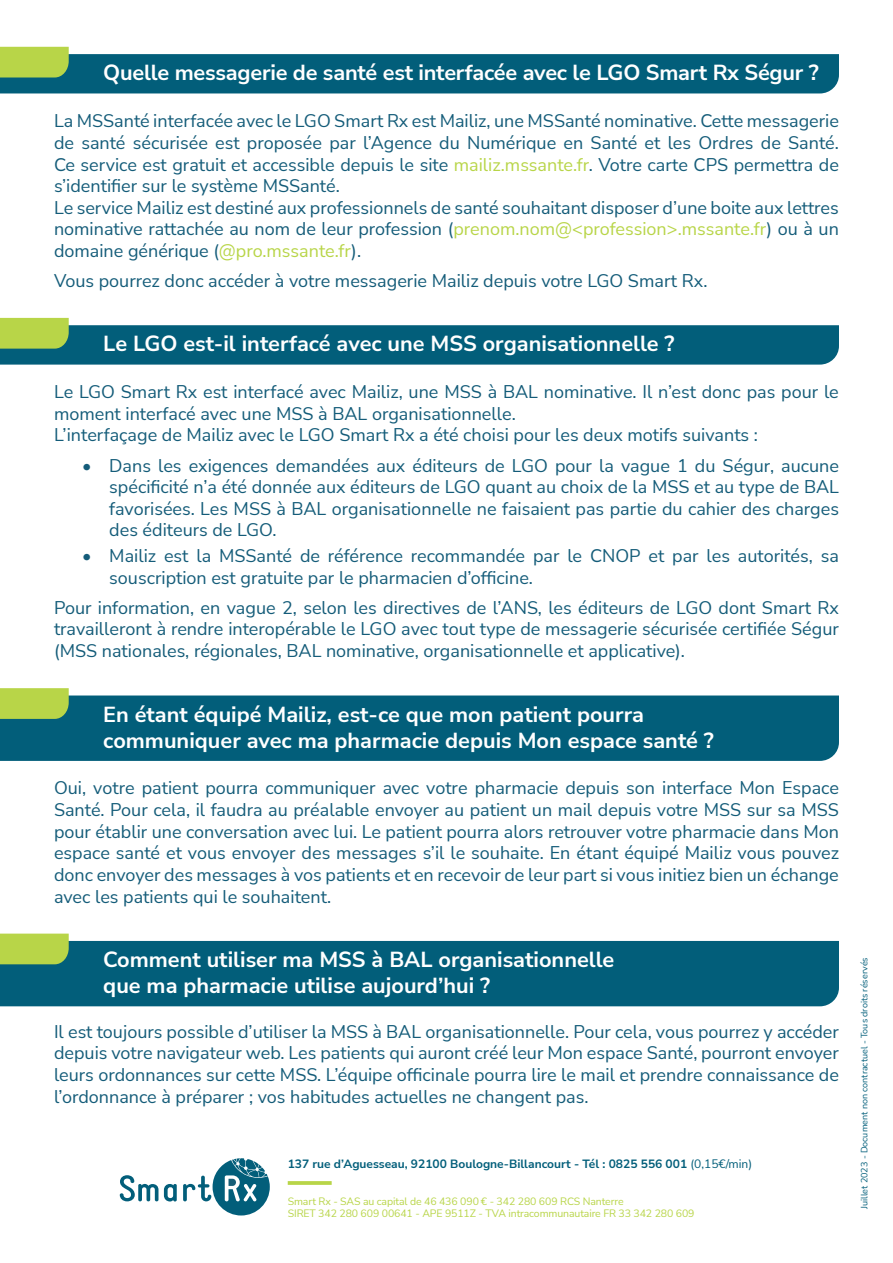
<style>
.page{position:relative;width:893px;height:1263px;background:#fff}
.page>*{position:absolute;margin:0;border:0;box-sizing:border-box;transform-origin:0 0}
.t1{font:700 21.75px/26.1px "Nunito Sans";color:#fff}
.t2{font:18px/21.6px "Nunito Sans";color:#145c79;text-align:justify}
.t3{font:700 12px "Nunito Sans";color:#025e7a}
.t4{font:10.5px/12.6px "Nunito Sans";letter-spacing:-.01em;color:#b8d548}
.t5{font:9px "Nunito Sans";color:#025e7a}
.s1{color:#b8d548}
.s2{font-weight:400}
</style>
<div class="page">
<div style="left:0;top:695px;width:839px;height:66px;background:#025e7a"></div>
<div style="left:0;top:941px;width:839px;height:65px;background:#025e7a"></div>
<svg style="left:0;top:47px;width:839px;height:46px;background:#307b8a"></svg>
<svg style="left:0;top:318px;width:839px;height:47px;background:#317c8b"></svg>
<svg style="left:0;top:688px;width:69px;height:31px;background:#b3d14a"></svg>
<div style="left:0;top:933px;width:69px;height:31px;background:#b8d548"></div>
<svg style="left:288px;top:1181px;width:44px;height:4px"></svg>
<svg style="left:120px;top:1175px;width:38px;height:26px"></svg>
<svg style="left:164px;top:1184px;width:13px;height:18px"></svg>
<svg style="left:183px;top:1158px;width:87px;height:57px"></svg>
<p class="t1" style="left:103px;top:59px;width:717px">Quelle messagerie de santé est interfacée avec le LGO Smart Rx Ségur ?</p>
<p class="t2" style="left:54px;top:111px;width:786px;text-align:left">La MSSanté interfacée avec le LGO Smart Rx est Mailiz, une MSSanté nominative. Cette messagerie de santé sécurisée est proposée par l’Agence du Numérique en Santé et les Ordres de Santé.<br>Ce service est gratuit et accessible depuis le site <span class="s1">mailiz.mssante.fr</span>. Votre carte CPS permettra de s’identifier sur le système MSSanté.<br>Le service Mailiz est destiné aux professionnels de santé souhaitant disposer d’une boite aux lettres nominative rattachée au nom de leur profession (<span class="s1">prenom.nom@&lt;profession&gt;.mssante.fr</span>) ou à un domaine générique (<span class="s1">@pro.mssante.fr</span>).</p>
<p class="t2" style="left:54px;top:271px;width:655px">Vous pourrez donc accéder à votre messagerie Mailiz depuis votre LGO Smart Rx.</p>
<p class="t1" style="left:103px;top:330px;width:573px">Le LGO est-il interfacé avec une MSS organisationnelle ?</p>
<p class="t2" style="left:54px;top:382px;width:786px;text-align:left">Le LGO Smart Rx est interfacé avec Mailiz, une MSS à BAL nominative. Il n’est donc pas pour le moment interfacé avec une MSS à BAL organisationnelle.<br>L’interfaçage de Mailiz avec le LGO Smart Rx a été choisi pour les deux motifs suivants :</p>
<p class="t2" style="left:109px;top:456px;width:731px;text-indent:-27px">• Dans les exigences demandées aux éditeurs de LGO pour la vague 1 du Ségur, aucune spécificité n’a été donnée aux éditeurs de LGO quant au choix de la MSS et au type de BAL favorisées. Les MSS à BAL organisationnelle ne faisaient pas partie du cahier des charges des éditeurs de LGO.</p>
<p class="t2" style="left:109px;top:546px;width:731px;text-indent:-27px">• Mailiz est la MSSanté de référence recommandée par le CNOP et par les autorités, sa souscription est gratuite par le pharmacien d’officine.</p>
<p class="t2" style="left:54px;top:598px;width:786px">Pour information, en vague 2, selon les directives de l’ANS, les éditeurs de LGO dont Smart Rx travailleront à rendre interopérable le LGO avec tout type de messagerie sécurisée certifiée Ségur (MSS nationales, régionales, BAL nominative, organisationnelle et applicative).</p>
<p class="t1" style="left:103px;top:700px;width:612px">En étant équipé Mailiz, est-ce que mon patient pourra communiquer avec ma pharmacie depuis Mon espace santé ?</p>
<p class="t2" style="left:54px;top:779px;width:787px">Oui, votre patient pourra communiquer avec votre pharmacie depuis son interface Mon Espace Santé. Pour cela, il faudra au préalable envoyer au patient un mail depuis votre MSS sur sa MSS pour établir une conversation avec lui. Le patient pourra alors retrouver votre pharmacie dans Mon espace santé et vous envoyer des messages s’il le souhaite. En étant équipé Mailiz vous pouvez donc envoyer des messages à vos patients et en recevoir de leur part si vous initiez bien un échange avec les patients qui le souhaitent.</p>
<p class="t1" style="left:103px;top:946px;width:513px">Comment utiliser ma MSS à BAL organisationnelle que ma pharmacie utilise aujourd’hui ?</p>
<p class="t2" style="left:54px;top:1022px;width:786px">Il est toujours possible d’utiliser la MSS à BAL organisationnelle. Pour cela, vous pourrez y accéder depuis votre navigateur web. Les patients qui auront créé leur Mon espace Santé, pourront envoyer leurs ordonnances sur cette MSS. L’équipe officinale pourra lire le mail et prendre connaissance de l’ordonnance à préparer ; vos habitudes actuelles ne changent pas.</p>
<p class="t3" style="left:288px;top:1156px;width:466px">137 rue d’Aguesseau, 92100 Boulogne-Billancourt - Tél : 0825 556 001 <span class="s2">(0,15€/min)</span></p>
<p class="t4" style="left:288px;top:1194px;width:408px">Smart Rx - SAS au capital de 46 436 090 € - 342 280 609 RCS Nanterre<br>SIRET 342 280 609 00641 - APE 9511Z - TVA intracommunautaire FR 33 342 280 609</p>
<p class="t5" style="left:861px;top:1209px;width:253px;rotate:-90deg">Juillet 2023 - Document non contractuel - Tous droits réservés</p>
</div>
